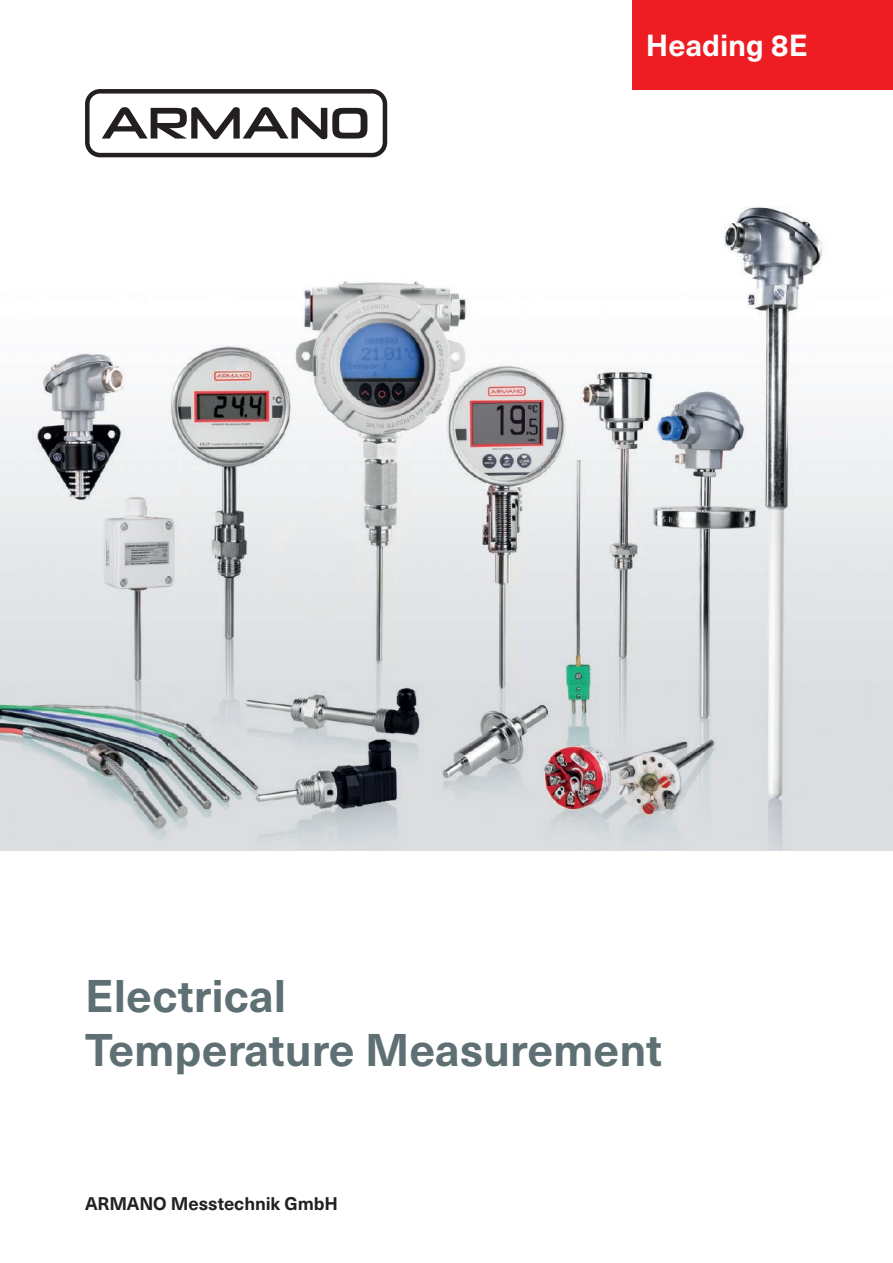
<style>
.page{position:relative;width:893px;height:1263px;background:#fff}
.page>*{position:absolute;margin:0;border:0;box-sizing:border-box;transform-origin:0 0}
.t1{font:700 45px/54px "Neue Haas Unica W1 G";color:#5e7073}
.t2{font:700 30px "Neue Haas Unica W1 G";color:#fff}
.t3{font:700 18px "Neue Haas Unica W1 G";letter-spacing:-.005em;color:#231f20}
</style>
<div class="page">
<img style="left:0;top:104px;width:893px;height:746px">
<div style="left:85px;top:89px;width:302px;height:68px;border:4px solid #231f20;border-radius:13px"></div>
<svg style="left:102px;top:107px;width:265px;height:32px"></svg>
<div style="left:633px;top:0;width:260px;height:89px;background:#ee1d23"></div>
<p class="t2" style="left:646px;top:23px;width:163px">Heading 8E</p>
<p class="t1" style="left:85px;top:966px;width:578px">Electrical<br>Temperature Measurement</p>
<p class="t3" style="left:85px;top:1190px;width:254px">ARMANO Messtechnik GmbH</p>
</div>
